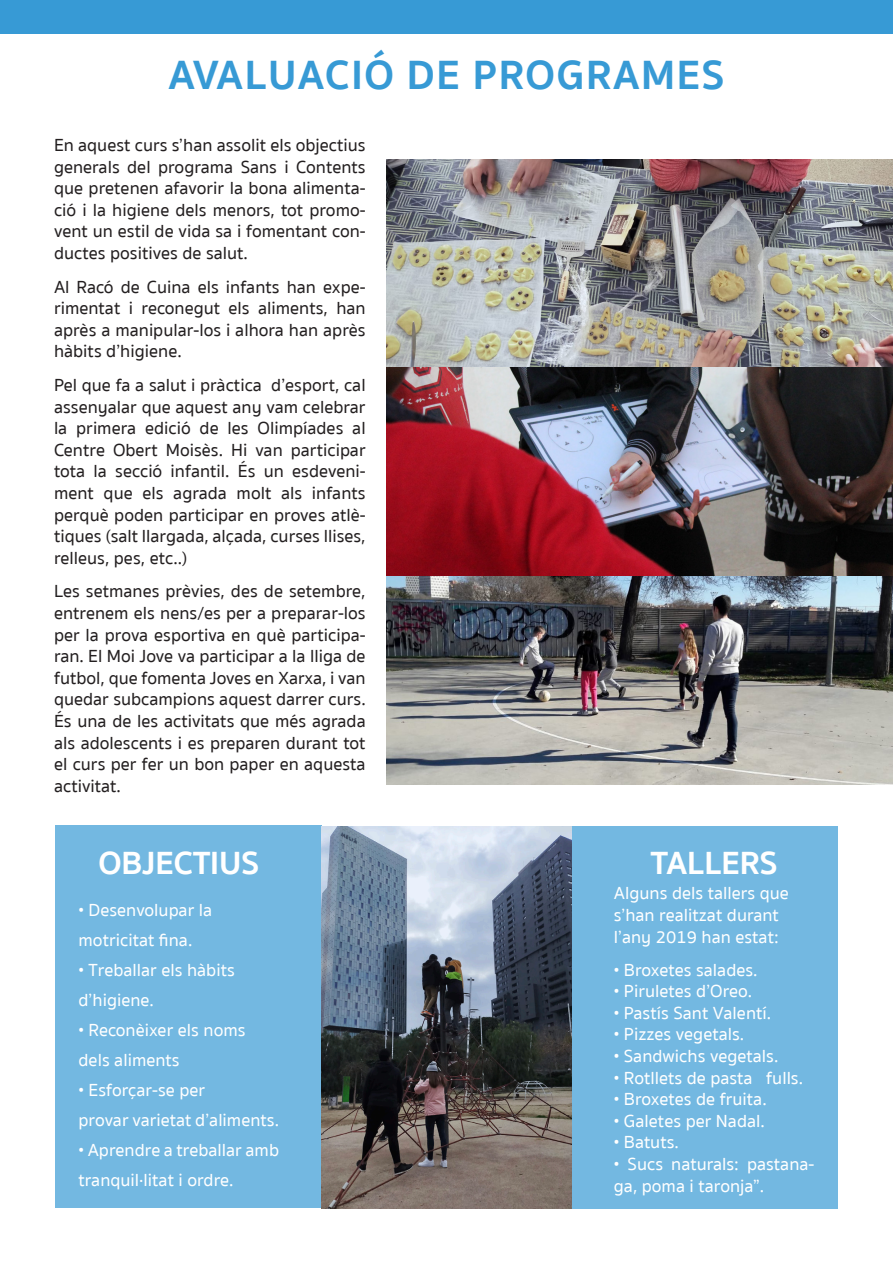
<style>
.page{position:relative;width:893px;height:1263px;background:#fff}
.page>*{position:absolute;margin:0;border:0;box-sizing:border-box;transform-origin:0 0}
.t1{font:700 42px "Sukhumvit Set";letter-spacing:.04em;color:#379ad5}
.t2{font:700 33px "Sukhumvit Set";color:#fff}
.t3{font:500 18px/21.6px "Sukhumvit Set";color:#231f20;text-align:justify}
.t4{font:500 18px/30px "Sukhumvit Set";color:#fff}
</style>
<div class="page">
<div style="left:571px;top:826px;width:267px;height:383px;background:#73b8e1"></div>
<div style="left:0;top:0;width:893px;height:33px;background:#379ad5"></div>
<img style="left:387px;top:159px;width:506px;height:625px">
<div style="left:55px;top:826px;width:267px;height:382px;background:#73b8e1"></div>
<img style="left:322px;top:826px;width:249px;height:382px">
<h1 class="t1" style="left:169px;top:42px;width:557px">AVALUACIÓ DE PROGRAMES</h1>
<p class="t3" style="left:54px;top:134px;width:313px">En aquest curs s’han assolit els objectius generals del programa Sans i Contents que pretenen afavorir la bona alimenta&shy;ció i la higiene dels menors, tot promo&shy;vent un estil de vida sa i fomentant con&shy;ductes positives de salut.</p>
<p class="t3" style="left:54px;top:276px;width:313px">Al Racó de Cuina els infants han expe&shy;rimentat i reconegut els aliments, han après a manipular-los i alhora han après hàbits d’higiene.</p>
<p class="t3" style="left:54px;top:374px;width:313px">Pel que fa a salut i pràctica d’esport, cal assenyalar que aquest any vam celebrar la primera edició de les Olimpíades al Centre Obert Moisès. Hi van participar tota la secció infantil. És un esdeveni&shy;ment que els agrada molt als infants perquè poden participar en proves atlè&shy;tiques (salt llargada, alçada, curses llises, relleus, pes, etc..)</p>
<p class="t3" style="left:54px;top:581px;width:313px">Les setmanes prèvies, des de setembre, entrenem els nens/es per a preparar-los per la prova esportiva en què participa&shy;ran. El Moi Jove va participar a la lliga de futbol, que fomenta Joves en Xarxa, i van quedar subcampions aquest darrer curs.<br>És una de les activitats que més agrada als adolescents i es preparen durant tot el curs per fer un bon paper en aquesta activitat.</p>
<h2 class="t2" style="left:98px;top:837px;width:162px">OBJECTIUS</h2>
<h2 class="t2" style="left:651px;top:837px;width:128px">TALLERS</h2>
<p class="t4" style="left:79px;top:895px;width:135px">• Desenvolupar la motricitat fina.</p>
<p class="t4" style="left:79px;top:955px;width:158px">• Treballar els hàbits d’higiene.</p>
<p class="t4" style="left:79px;top:1015px;width:169px">• Reconèixer els noms dels aliments</p>
<p class="t4" style="left:79px;top:1075px;width:202px">• Esforçar-se per<br>provar varietat d’aliments.</p>
<p class="t4" style="left:79px;top:1135px;width:202px">• Aprendre a treballar amb tranquil·litat i ordre.</p>
<p class="t4" style="left:614px;top:883px;width:177px;line-height:21.6px">Alguns dels tallers que s’han realitzat durant l’any 2019 han estat:</p>
<p class="t4" style="left:614px;top:955px;width:145px">• Broxetes salades.</p>
<p class="t4" style="left:614px;top:976px;width:140px">• Piruletes d’Oreo.</p>
<p class="t4" style="left:614px;top:998px;width:159px">• Pastís Sant Valentí.</p>
<p class="t4" style="left:614px;top:1020px;width:132px">• Pizzes vegetals.</p>
<p class="t4" style="left:614px;top:1041px;width:166px">• Sandwichs vegetals.</p>
<p class="t4" style="left:614px;top:1063px;width:191px">• Rotllets de pasta fulls.</p>
<p class="t4" style="left:614px;top:1084px;width:154px">• Broxetes de fruita.</p>
<p class="t4" style="left:614px;top:1106px;width:152px">• Galetes per Nadal.</p>
<p class="t4" style="left:614px;top:1128px;width:66px">• Batuts.</p>
<p class="t4" style="left:614px;top:1153px;width:202px;line-height:21.6px">• Sucs naturals: pastana&shy;ga, poma i taronja”.</p>
</div>
